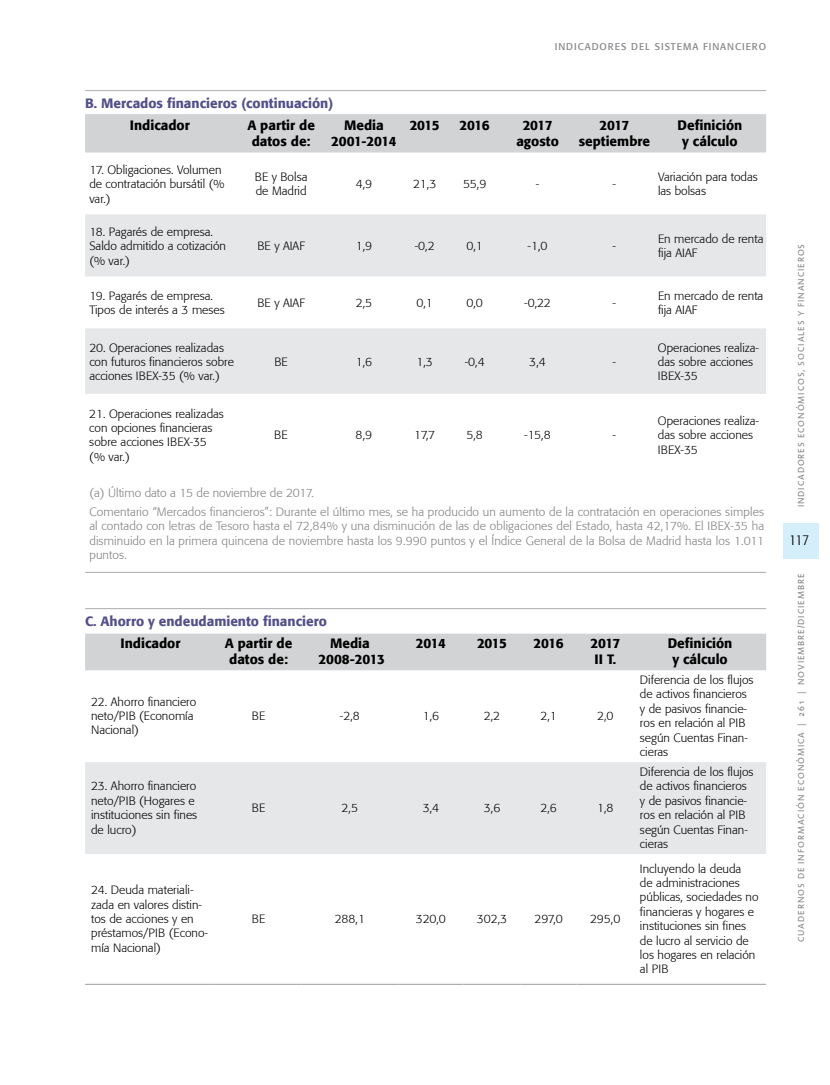
<style>
.page{position:relative;width:830px;height:1085px;background:#fff}
.page>*{position:absolute;margin:0;border:0;box-sizing:border-box;transform-origin:0 0}
.t1{font:300 condensed 15px "Formata";color:#000}
.t2{font:500 13.5px/16.2px "Formata";color:#000;text-align:center}
.t3{font:500 13.5px "Formata";color:#534f8a}
.t4{font:300 12px/14.4px "Formata";color:#000}
.t5{font:300 12px/14.4px "Formata";letter-spacing:.01em;color:#808080}
.t6{font:9.75px "Formata";letter-spacing:.1em;color:#808285}
.t7{font:9px "Linotype Aroma";letter-spacing:.1em;color:#808285}
</style>
<div class="page">
<div style="left:783px;top:523px;width:35px;height:35px;background:#d4eff9"></div>
<div style="left:85px;top:114px;width:680px;height:38px;background:#d1d3d4"></div>
<svg style="left:85px;top:214px;width:680px;height:180px;fill:#e6e7e8"></svg>
<hr style="left:85px;top:90px;width:680px;height:1px;background:#b6b4b4">
<hr style="left:85px;top:571px;width:680px;height:2px;background:#b6b4b4">
<div style="left:85px;top:633px;width:680px;height:37px;background:#d1d3d4"></div>
<div style="left:85px;top:762px;width:680px;height:91px;background:#e6e7e8"></div>
<hr style="left:85px;top:983px;width:131px;height:1px;background:#aaa8a8">
<hr style="left:216px;top:983px;width:85px;height:1px;background:#aaa8a8">
<hr style="left:301px;top:983px;width:97px;height:1px;background:#aaa8a8">
<hr style="left:398px;top:983px;width:65px;height:1px;background:#aaa8a8">
<hr style="left:463px;top:983px;width:57px;height:1px;background:#aaa8a8">
<hr style="left:520px;top:983px;width:56px;height:1px;background:#aaa8a8">
<hr style="left:576px;top:983px;width:57px;height:1px;background:#aaa8a8">
<hr style="left:633px;top:983px;width:132px;height:1px;background:#aaa8a8">
<hr style="left:85px;top:608px;width:680px;height:1px;background:#b6b4b4">
<p class="t6" style="left:554px;top:40px;width:213px">INDICADORES DEL SISTEMA FINANCIERO</p>
<p class="t3" style="left:85px;top:95px;width:249px">B. Mercados financieros (continuación)</p>
<p class="t2" style="left:130px;top:117px;width:61px">Indicador</p>
<p class="t2" style="left:247px;top:117px;width:69px">A partir de datos de:</p>
<p class="t2" style="left:331px;top:117px;width:67px">Media<br>2001-2014</p>
<p class="t2" style="left:409px;top:117px;width:32px">2015</p>
<p class="t2" style="left:459px;top:117px;width:32px">2016</p>
<p class="t2" style="left:516px;top:117px;width:44px">2017 agosto</p>
<p class="t2" style="left:578px;top:117px;width:73px">2017 septiembre</p>
<p class="t2" style="left:677px;top:117px;width:66px">Definición y cálculo</p>
<p class="t4" style="left:89px;top:162px;width:137px">17. Obligaciones. Volumen de contratación bursátil (% var.)</p>
<p class="t4" style="left:255px;top:170px;width:54px">BE y Bolsa de Madrid</p>
<p class="t4" style="left:355px;top:177px;width:18px">4,9</p>
<p class="t4" style="left:413px;top:177px;width:25px">21,3</p>
<p class="t4" style="left:463px;top:177px;width:25px">55,9</p>
<p class="t4" style="left:535px;top:177px;width:5px">-</p>
<p class="t4" style="left:657px;top:170px;width:101px">Variación para todas las bolsas</p>
<p class="t4" style="left:89px;top:224px;width:138px">18. Pagarés de empresa.<br>Saldo admitido a cotización (% var.)</p>
<p class="t4" style="left:257px;top:239px;width:49px">BE y AIAF</p>
<p class="t4" style="left:355px;top:239px;width:18px">1,9</p>
<p class="t4" style="left:414px;top:239px;width:21px">-0,2</p>
<p class="t4" style="left:466px;top:239px;width:18px">0,1</p>
<p class="t4" style="left:527px;top:239px;width:21px">-1,0</p>
<p class="t4" style="left:612px;top:239px;width:5px">-</p>
<p class="t4" style="left:89px;top:288px;width:137px">19. Pagarés de empresa.<br>Tipos de interés a 3 meses</p>
<p class="t4" style="left:257px;top:296px;width:49px">BE y AIAF</p>
<p class="t4" style="left:355px;top:296px;width:18px">2,5</p>
<p class="t4" style="left:416px;top:296px;width:18px">0,1</p>
<p class="t4" style="left:466px;top:296px;width:18px">0,0</p>
<p class="t4" style="left:524px;top:296px;width:28px">-0,22</p>
<p class="t4" style="left:612px;top:296px;width:5px">-</p>
<p class="t4" style="left:89px;top:340px;width:146px">20. Operaciones realizadas con futuros financieros sobre acciones IBEX-35 (% var.)</p>
<p class="t4" style="left:274px;top:354px;width:15px">BE</p>
<p class="t4" style="left:355px;top:354px;width:18px">1,6</p>
<p class="t4" style="left:416px;top:354px;width:18px">1,3</p>
<p class="t4" style="left:464px;top:354px;width:21px">-0,4</p>
<p class="t4" style="left:529px;top:354px;width:18px">3,4</p>
<p class="t4" style="left:612px;top:354px;width:5px">-</p>
<p class="t4" style="left:657px;top:232px;width:107px">En mercado de renta fija AIAF</p>
<p class="t4" style="left:657px;top:288px;width:107px">En mercado de renta fija AIAF</p>
<p class="t4" style="left:657px;top:340px;width:103px">Operaciones realiza&shy;das sobre acciones<br>IBEX-35</p>
<p class="t4" style="left:89px;top:406px;width:136px">21. Operaciones realizadas con opciones financieras sobre acciones IBEX-35 (% var.)</p>
<p class="t4" style="left:657px;top:413px;width:103px">Operaciones realiza&shy;das sobre acciones<br>IBEX-35</p>
<p class="t5" style="left:89px;top:483px;width:675px;line-height:18.6px">(a) Último dato a 15 de noviembre de 2017.<br>Comentario “Mercados financieros”: Durante el último mes, se ha producido un aumento de la contratación en operaciones simples</p>
<p class="t5" style="left:89px;top:519px;width:676px;text-align:justify">al contado con letras de Tesoro hasta el 72,84% y una disminución de las de obligaciones del Estado, hasta 42,17%. El IBEX-35 ha disminuido en la primera quincena de noviembre hasta los 9.990 puntos y el Índice General de la Bolsa de Madrid hasta los 1.011 puntos.</p>
<p class="t4" style="left:274px;top:428px;width:15px">BE</p>
<p class="t4" style="left:355px;top:428px;width:18px">8,9</p>
<p class="t4" style="left:414px;top:428px;width:23px">17,7</p>
<p class="t4" style="left:466px;top:428px;width:18px">5,8</p>
<p class="t4" style="left:524px;top:428px;width:28px">-15,8</p>
<p class="t4" style="left:612px;top:428px;width:5px">-</p>
<p class="t3" style="left:85px;top:613px;width:243px">C. Ahorro y endeudamiento financiero</p>
<p class="t2" style="left:120px;top:635px;width:61px">Indicador</p>
<p class="t2" style="left:225px;top:635px;width:69px">A partir de datos de:</p>
<p class="t2" style="left:318px;top:635px;width:68px">Media<br>2008-2013</p>
<p class="t2" style="left:415px;top:635px;width:32px">2014</p>
<p class="t2" style="left:477px;top:635px;width:32px">2015</p>
<p class="t2" style="left:533px;top:635px;width:32px">2016</p>
<p class="t2" style="left:590px;top:635px;width:31px;text-align:left">2017<br>II T.</p>
<p class="t2" style="left:667px;top:635px;width:66px">Definición y cálculo</p>
<p class="t4" style="left:91px;top:694px;width:107px">22. Ahorro financiero neto/PIB (Economía<br>Nacional)</p>
<p class="t4" style="left:639px;top:672px;width:115px">Diferencia de los flujos de activos financieros y de pasivos financie&shy;ros en relación al PIB según Cuentas Finan&shy;cieras</p>
<p class="t4" style="left:252px;top:708px;width:15px">BE</p>
<p class="t4" style="left:340px;top:708px;width:21px">-2,8</p>
<p class="t4" style="left:422px;top:708px;width:18px">1,6</p>
<p class="t4" style="left:483px;top:708px;width:18px">2,2</p>
<p class="t4" style="left:540px;top:708px;width:18px">2,1</p>
<p class="t4" style="left:596px;top:708px;width:18px">2,0</p>
<p class="t4" style="left:91px;top:778px;width:108px">23. Ahorro financiero neto/PIB (Hogares e instituciones sin fines de lucro)</p>
<p class="t4" style="left:91px;top:882px;width:118px">24. Deuda materiali&shy;zada en valores distin&shy;tos de acciones y en préstamos/PIB (Econo&shy;mía Nacional)</p>
<p class="t4" style="left:252px;top:800px;width:15px">BE</p>
<p class="t4" style="left:341px;top:800px;width:18px">2,5</p>
<p class="t4" style="left:422px;top:800px;width:18px">3,4</p>
<p class="t4" style="left:483px;top:800px;width:18px">3,6</p>
<p class="t4" style="left:540px;top:800px;width:18px">2,6</p>
<p class="t4" style="left:596px;top:800px;width:18px">1,8</p>
<p class="t4" style="left:252px;top:911px;width:15px">BE</p>
<p class="t4" style="left:334px;top:911px;width:32px">288,1</p>
<p class="t4" style="left:415px;top:911px;width:31px">320,0</p>
<p class="t4" style="left:476px;top:911px;width:32px">302,3</p>
<p class="t4" style="left:534px;top:911px;width:30px">297,0</p>
<p class="t4" style="left:590px;top:911px;width:32px">295,0</p>
<p class="t4" style="left:639px;top:764px;width:115px">Diferencia de los flujos de activos financieros y de pasivos financie&shy;ros en relación al PIB según Cuentas Finan&shy;cieras</p>
<p class="t4" style="left:639px;top:861px;width:120px">Incluyendo la deuda<br>de administraciones públicas, sociedades no financieras y hogares e instituciones sin fines de lucro al servicio de los hogares en relación al PIB</p>
<p class="t7" style="left:794px;top:507px;width:265px;rotate:-90deg">INDICADORES ECONÓMICOS, SOCIALES Y FINANCIEROS</p>
<p class="t1" style="left:789px;top:531px;width:21px">117</p>
<p class="t7" style="left:794px;top:941px;width:370px;rotate:-90deg">CUADERNOS DE INFORMACIÓN ECONÓMICA | 261 | NOVIEMBRE/DICIEMBRE</p>
</div>
